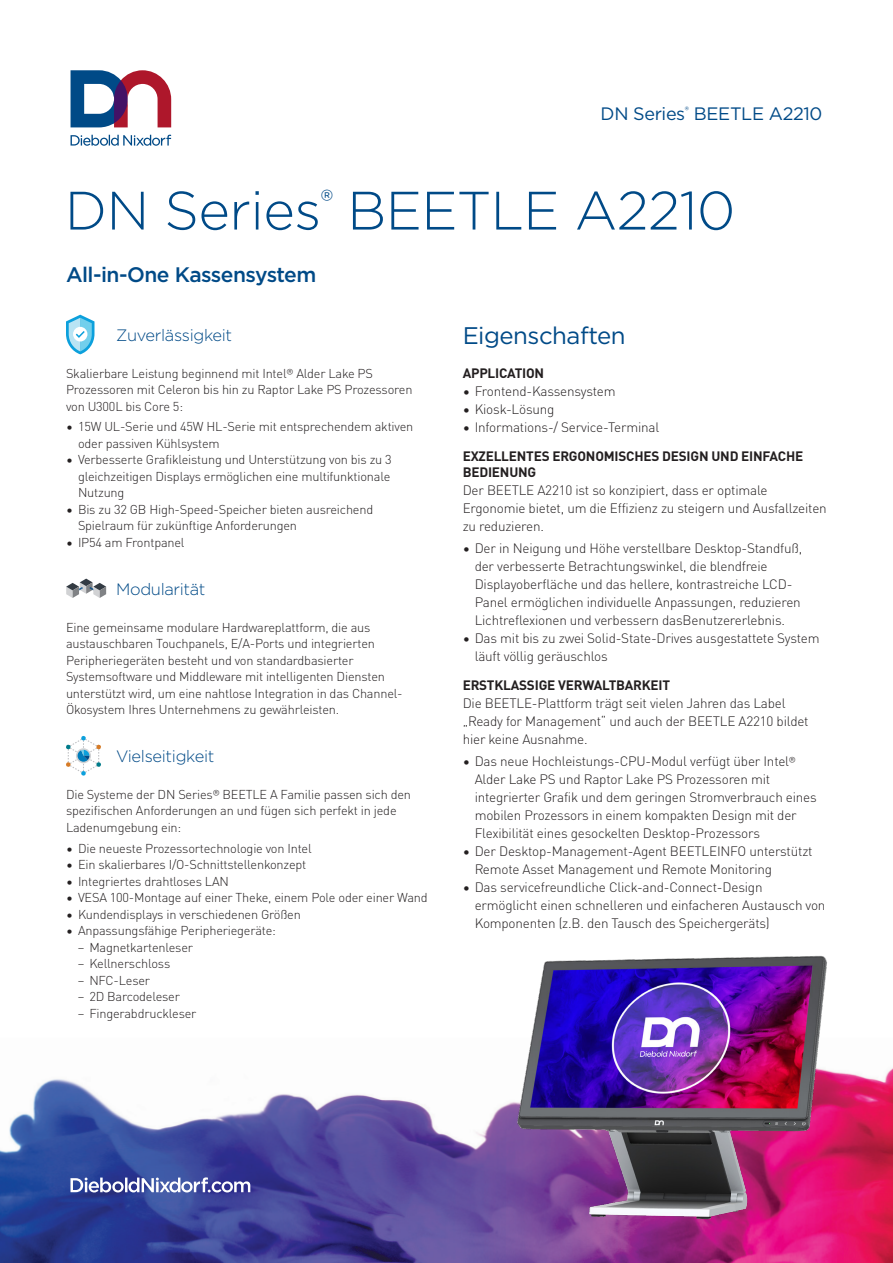
<style>
.page{position:relative;width:893px;height:1263px;background:#fff}
.page>*{position:absolute;margin:0;border:0;box-sizing:border-box;transform-origin:0 0}
.H1_-_Blue_Title{font:300 54px "Gotham";letter-spacing:-.01em;color:#004a87}
.t1{font:24px "Gotham";letter-spacing:-.02em;color:#004a87}
.t2{font:500 21px "Gotham";letter-spacing:-.025em;color:#004a87}
.t3{font:18px "Gotham";letter-spacing:-.02em;color:#004a87}
.t4{font:300 16.5px "Gotham";letter-spacing:-.02em;color:#004a87}
.BC2_-_Paragraph_Bullet{font:300 13.5px/18px "DIN Pro";letter-spacing:-.015em;color:#231f20}
.H3_-_Section_titles{font:700 13.5px/16.5px "DIN Pro";letter-spacing:-.015em;color:#231f20}
.BC4_-_Icon_Body_Copy{font:300 12.75px/16.5px "DIN Pro";letter-spacing:-.015em;color:#231f20}
.s1{font-size:12.75px}
</style>
<div class="page">
<img style="left:0;top:1068px;width:893px;height:195px">
<svg style="left:71px;top:70px;width:100px;height:57px"></svg>
<svg style="left:71px;top:135px;width:100px;height:11px"></svg>
<svg style="left:70px;top:1177px;width:180px;height:15px"></svg>
<svg style="left:66px;top:315px;width:28px;height:39px"></svg>
<svg style="left:66px;top:736px;width:35px;height:40px"></svg>
<svg style="left:66px;top:579px;width:40px;height:19px"></svg>
<img style="left:497px;top:955px;width:346px;height:282px">
<p class="t3" style="left:601px;top:102px;width:223px">DN Series<sup>®</sup> BEETLE A2210</p>
<p class="H1_-_Blue_Title" style="left:65px;top:176px;width:672px">DN Series<sup>®</sup> BEETLE A2210</p>
<p class="t2" style="left:66px;top:261px;width:252px">All-in-One Kassensystem</p>
<p class="t4" style="left:116px;top:325px;width:118px">Zuverlässigkeit</p>
<p class="BC4_-_Icon_Body_Copy" style="left:66px;top:364px;width:348px">Skalierbare Leistung beginnend mit Intel® Alder Lake PS<br>Prozessoren mit Celeron bis hin zu Raptor Lake PS Prozessoren von U300L bis Core 5:</p>
<p class="BC4_-_Icon_Body_Copy" style="left:78px;top:418px;width:337px;text-indent:-12px">• 15W UL-Serie und 45W HL-Serie mit entsprechendem aktiven oder passiven Kühlsystem</p>
<p class="BC4_-_Icon_Body_Copy" style="left:78px;top:451px;width:315px;text-align:justify;text-indent:-12px">• Verbesserte Grafikleistung und Unterstützung von bis zu 3 gleichzeitigen Displays ermöglichen eine multifunktionale Nutzung</p>
<p class="BC4_-_Icon_Body_Copy" style="left:78px;top:500px;width:297px;text-indent:-12px">• Bis zu 32 GB High-Speed-Speicher bieten ausreichend<br>Spielraum für zukünftige Anforderungen</p>
<p class="BC4_-_Icon_Body_Copy" style="left:66px;top:533px;width:120px">• IP54 am Frontpanel</p>
<p class="t4" style="left:116px;top:579px;width:91px">Modularität</p>
<p class="BC4_-_Icon_Body_Copy" style="left:66px;top:618px;width:338px">Eine gemeinsame modulare Hardwareplattform, die aus austauschbaren Touchpanels, E/A-Ports und integrierten Peripheriegeräten besteht und von standardbasierter Systemsoftware und Middleware mit intelligenten Diensten unterstützt wird, um eine nahtlose Integration in das Channel-Ökosystem Ihres Unternehmens zu gewährleisten.</p>
<p class="t4" style="left:116px;top:746px;width:100px">Vielseitigkeit</p>
<p class="BC4_-_Icon_Body_Copy" style="left:66px;top:785px;width:347px">Die Systeme der DN Series® BEETLE A Familie passen sich den spezifischen Anforderungen an und fügen sich perfekt in jede<br>Ladenumgebung ein:</p>
<p class="BC4_-_Icon_Body_Copy" style="left:66px;top:839px;width:247px">• Die neueste Prozessortechnologie von Intel</p>
<p class="BC4_-_Icon_Body_Copy" style="left:66px;top:855px;width:242px">• Ein skalierbares I/O-Schnittstellenkonzept</p>
<p class="BC4_-_Icon_Body_Copy" style="left:66px;top:872px;width:164px">• Integriertes drahtloses LAN</p>
<p class="BC4_-_Icon_Body_Copy" style="left:66px;top:888px;width:363px">• VESA 100-Montage auf einer Theke, einem Pole oder einer Wand</p>
<p class="BC4_-_Icon_Body_Copy" style="left:66px;top:905px;width:236px">• Kundendisplays in verschiedenen Größen</p>
<p class="BC4_-_Icon_Body_Copy" style="left:66px;top:921px;width:211px">• Anpassungsfähige Peripheriegeräte:</p>
<p class="BC4_-_Icon_Body_Copy" style="left:77px;top:938px;width:117px">– Magnetkartenleser</p>
<p class="BC4_-_Icon_Body_Copy" style="left:77px;top:954px;width:94px">– Kellnerschloss</p>
<p class="BC4_-_Icon_Body_Copy" style="left:77px;top:971px;width:74px">– NFC-Leser</p>
<p class="BC4_-_Icon_Body_Copy" style="left:77px;top:987px;width:104px">– 2D Barcodeleser</p>
<p class="BC4_-_Icon_Body_Copy" style="left:77px;top:1004px;width:121px">– Fingerabdruckleser</p>
<p class="t1" style="left:463px;top:320px;width:165px">Eigenschaften</p>
<p class="H3_-_Section_titles" style="left:463px;top:364px;width:83px">APPLICATION</p>
<p class="BC2_-_Paragraph_Bullet" style="left:463px;top:381px;width:154px">• Frontend-Kassensystem</p>
<p class="BC2_-_Paragraph_Bullet" style="left:463px;top:399px;width:93px">• Kiosk-Lösung</p>
<p class="BC2_-_Paragraph_Bullet" style="left:463px;top:417px;width:198px">• Informations-/ Service-Terminal</p>
<p class="H3_-_Section_titles" style="left:463px;top:447px;width:342px">EXZELLENTES ERGONOMISCHES DESIGN UND EINFACHE<br>BEDIENUNG</p>
<p class="BC2_-_Paragraph_Bullet" style="left:463px;top:480px;width:366px">Der BEETLE A2210 ist so konzipiert, dass er optimale<br>Ergonomie bietet, um die Effizienz zu steigern und Ausfallzeiten zu reduzieren.</p>
<p class="BC2_-_Paragraph_Bullet" style="left:475px;top:539px;width:329px;text-indent:-12px">• Der in Neigung und Höhe verstellbare Desktop-Standfuß, der verbesserte Betrachtungswinkel, die blendfreie Displayoberfläche und das hellere, kontrastreiche LCD-Panel ermöglichen individuelle Anpassungen, reduzieren Lichtreflexionen und verbessern dasBenutzererlebnis.</p>
<p class="BC2_-_Paragraph_Bullet" style="left:475px;top:629px;width:346px;text-indent:-12px">• Das mit bis zu zwei Solid-State-Drives ausgestattete System läuft völlig geräuschlos</p>
<p class="H3_-_Section_titles" style="left:463px;top:676px;width:209px">ERSTKLASSIGE VERWALTBARKEIT</p>
<p class="BC2_-_Paragraph_Bullet" style="left:463px;top:693px;width:347px">Die BEETLE-Plattform trägt seit vielen Jahren das Label „Ready for Management“ und auch der BEETLE A2210 bildet hier keine Ausnahme.</p>
<p class="BC2_-_Paragraph_Bullet" style="left:475px;top:751px;width:344px;text-indent:-12px">• Das neue Hochleistungs-CPU-Modul verfügt über Intel<span class="s1">® </span>Alder Lake PS und Raptor Lake PS Prozessoren mit integrierter Grafik und dem geringen Stromverbrauch eines mobilen Prozessors in einem kompakten Design mit der Flexibilität eines gesockelten Desktop-Prozessors</p>
<p class="BC2_-_Paragraph_Bullet" style="left:475px;top:841px;width:339px;text-indent:-12px">• Der Desktop-Management-Agent BEETLEINFO unterstützt<br>Remote Asset Management und Remote Monitoring</p>
<p class="BC2_-_Paragraph_Bullet" style="left:475px;top:877px;width:352px;text-indent:-12px">• Das servicefreundliche Click-and-Connect-Design ermöglicht einen schnelleren und einfacheren Austausch von<br>Komponenten (z.B. den Tausch des Speichergeräts)</p>
</div>
